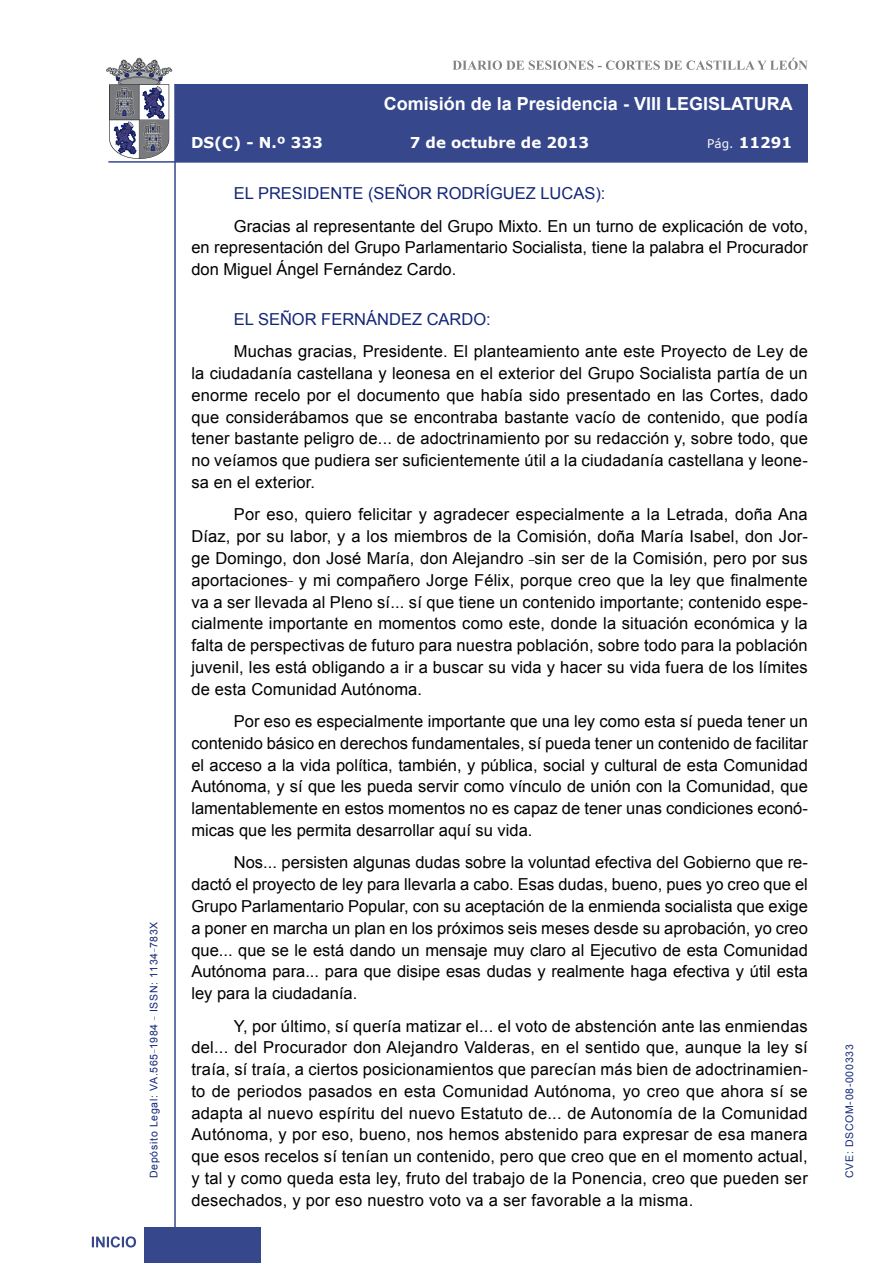
<style>
.page{position:relative;width:893px;height:1263px;background:#fff}
.page>*{position:absolute;margin:0;border:0;box-sizing:border-box;transform-origin:0 0}
.t1{font:700 18px "Arial";color:#fff}
.t2{font:16.5px/21.8px "Arial";letter-spacing:.005em;color:#000;text-align:justify}
.Orador{font:16.5px "Arial";color:#122678}
.t3{font:700 15px "Verdana";color:#fff}
.t4{font:10.5px "Arial";letter-spacing:.065em;color:#122678}
.s1{font-weight:400;font-size:12px}
</style>
<div class="page">
<svg style="left:452px;top:58px;width:356px;height:12px"></svg>
<hr style="left:174px;top:84px;width:2px;height:1179px;background:#36478c">
<div style="left:144px;top:1227px;width:117px;height:36px;background:#36478c"></div>
<div style="left:175px;top:84px;width:633px;height:78px;background:#36478c"></div>
<hr style="left:108px;top:161px;width:700px;height:2px;background:#36478c">
<svg style="left:92px;top:1236px;width:44px;height:11px"></svg>
<svg style="left:106px;top:58px;width:66px;height:101px"></svg>
<p class="t4" style="left:147px;top:1178px;width:258px;rotate:-90deg">Depósito Legal: VA.565<sup>_</sup>1984 <sup>_</sup> ISSN: 1134<sup>_</sup>783X</p>
<p class="t1" style="left:384px;top:92px;width:410px">Comisión de la Presidencia - VIII LEGISLATURA</p>
<p class="t3" style="left:191px;top:132px;width:133px">DS(C) - N.º 333</p>
<p class="t3" style="left:410px;top:132px;width:181px">7 de octubre de 2013</p>
<p class="t3" style="left:707px;top:132px;width:86px"><span class="s1">Pág.</span> 11291</p>
<p class="Orador" style="left:234px;top:183px;width:373px">EL PRESIDENTE (SEÑOR RODRÍGUEZ LUCAS):</p>
<p class="t2" style="left:191px;top:215px;width:618px;text-indent:43px">Gracias al representante del Grupo Mixto. En un turno de explicación de voto, en representación del Grupo Parlamentario Socialista, tiene la palabra el Procurador don Miguel Ángel Fernández Cardo.</p>
<p class="Orador" style="left:234px;top:308px;width:259px">EL SEÑOR FERNÁNDEZ CARDO:</p>
<p class="t2" style="left:191px;top:341px;width:618px;text-indent:43px">Muchas gracias, Presidente. El planteamiento ante este Proyecto de Ley de la ciudadanía castellana y leonesa en el exterior del Grupo Socialista partía de un enorme recelo por el documento que había sido presentado en las Cortes, dado que considerábamos que se encontraba bastante vacío de contenido, que podía tener bastante peligro de... de adoctrinamiento por su redacción y, sobre todo, que no veíamos que pudiera ser suficientemente útil a la ciudadanía castellana y leone&shy;sa en el exterior.</p>
<p class="t2" style="left:191px;top:504px;width:618px;text-indent:43px">Por eso, quiero felicitar y agradecer especialmente a la Letrada, doña Ana Díaz, por su labor, y a los miembros de la Comisión, doña María Isabel, don Jor&shy;ge Domingo, don José María, don Alejandro <sup>_</sup>sin ser de la Comisión, pero por sus aportaciones<sup>_</sup> y mi compañero Jorge Félix, porque creo que la ley que finalmente va a ser llevada al Pleno sí... sí que tiene un contenido importante; contenido espe&shy;cialmente importante en momentos como este, donde la situación económica y la falta de perspectivas de futuro para nuestra población, sobre todo para la población juvenil, les está obligando a ir a buscar su vida y hacer su vida fuera de los límites de esta Comunidad Autónoma.</p>
<p class="t2" style="left:191px;top:711px;width:618px;text-indent:43px">Por eso es especialmente importante que una ley como esta sí pueda tener un contenido básico en derechos fundamentales, sí pueda tener un contenido de facilitar el acceso a la vida política, también, y pública, social y cultural de esta Comunidad Autónoma, y sí que les pueda servir como vínculo de unión con la Comunidad, que lamentablemente en estos momentos no es capaz de tener unas condiciones econó&shy;micas que les permita desarrollar aquí su vida.</p>
<p class="t2" style="left:191px;top:852px;width:618px;text-indent:43px">Nos... persisten algunas dudas sobre la voluntad efectiva del Gobierno que re&shy;dactó el proyecto de ley para llevarla a cabo. Esas dudas, bueno, pues yo creo que el Grupo Parlamentario Popular, con su aceptación de la enmienda socialista que exige a poner en marcha un plan en los próximos seis meses desde su aprobación, yo creo que... que se le está dando un mensaje muy claro al Ejecutivo de esta Comunidad Autónoma para... para que disipe esas dudas y realmente haga efectiva y útil esta ley para la ciudadanía.</p>
<p class="t2" style="left:191px;top:1015px;width:618px;text-indent:43px">Y, por último, sí quería matizar el... el voto de abstención ante las enmiendas del... del Procurador don Alejandro Valderas, en el sentido que, aunque la ley sí traía, sí traía, a ciertos posicionamientos que parecían más bien de adoctrinamien&shy;to de periodos pasados en esta Comunidad Autónoma, yo creo que ahora sí se adapta al nuevo espíritu del nuevo Estatuto de... de Autonomía de la Comunidad Autónoma, y por eso, bueno, nos hemos abstenido para expresar de esa manera que esos recelos sí tenían un contenido, pero que creo que en el momento actual, y tal y como queda esta ley, fruto del trabajo de la Ponencia, creo que pueden ser desechados, y por eso nuestro voto va a ser favorable a la misma.</p>
<p class="t4" style="left:843px;top:1178px;width:135px;rotate:-90deg">CVE: DSCOM-08-000333</p>
</div>
